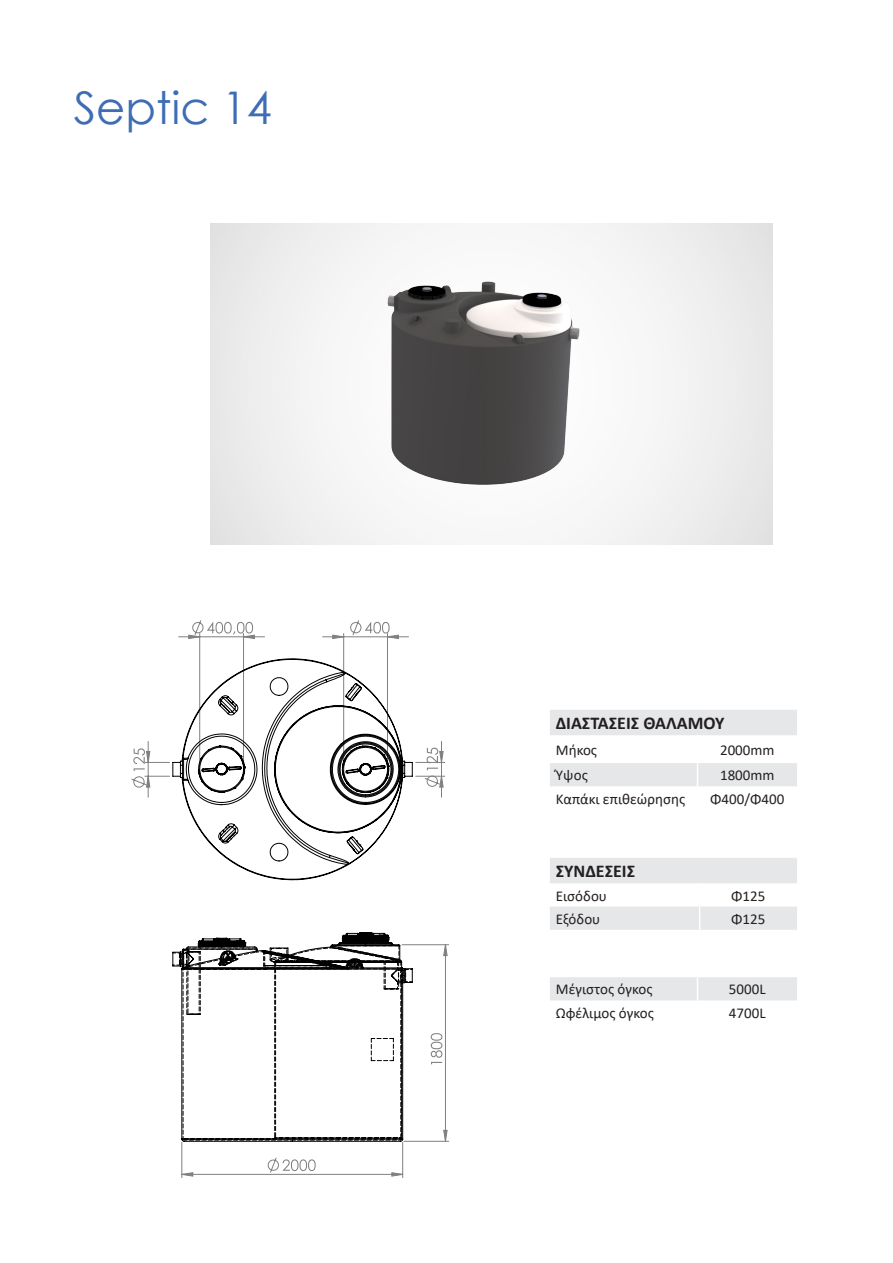
<style>
.page{position:relative;width:893px;height:1263px;background:#fff}
.page>*{position:absolute;margin:0;border:0;box-sizing:border-box;transform-origin:0 0}
.Title_20_pt{font:45px "Century Gothic";color:#3e6db5}
.t1{font:700 18px "Calibri";color:#231f20}
.t2{font:15px "Calibri";color:#231f20}
</style>
<div class="page">
<hr style="left:182px;top:1142px;width:1px;height:35px;background:#808080">
<hr style="left:402px;top:1142px;width:1px;height:35px;background:#808080">
<hr style="left:387px;top:633px;width:1px;height:133px;background:#808080">
<hr style="left:343px;top:633px;width:1px;height:133px;background:#808080">
<hr style="left:243px;top:633px;width:1px;height:133px;background:#808080">
<hr style="left:199px;top:633px;width:1px;height:133px;background:#808080">
<hr style="left:404px;top:1141px;width:45px;height:1px;background:#808080">
<hr style="left:402px;top:944px;width:47px;height:1px;background:#808080">
<svg style="left:182px;top:1157px;width:221px;height:19px"></svg>
<svg style="left:179px;top:620px;width:230px;height:18px"></svg>
<svg style="left:182px;top:658px;width:231px;height:484px"></svg>
<svg style="left:131px;top:741px;width:316px;height:400px"></svg>
<img style="left:260px;top:223px;width:440px;height:322px">
<svg style="left:550px;top:710px;width:247px;height:76px"></svg>
<svg style="left:550px;top:858px;width:247px;height:72px"></svg>
<div style="left:550px;top:977px;width:247px;height:24px;background:#e6e7e9"></div>
<p class="Title_20_pt" style="left:74px;top:77px;width:200px">Septic 14</p>
<p class="t1" style="left:556px;top:710px;width:170px">ΔΙΑΣΤΑΣΕΙΣ ΘΑΛΑΜΟΥ</p>
<p class="t2" style="left:556px;top:739px;width:43px">Μήκος</p>
<p class="t2" style="left:720px;top:739px;width:56px">2000mm</p>
<p class="t2" style="left:556px;top:765px;width:33px">Ύψος</p>
<p class="t2" style="left:720px;top:765px;width:56px">1800mm</p>
<p class="t2" style="left:556px;top:788px;width:131px">Καπάκι επιθεώρησης</p>
<p class="t2" style="left:710px;top:788px;width:76px">Φ400/Φ400</p>
<p class="t1" style="left:556px;top:858px;width:81px">ΣΥΝΔΕΣΕΙΣ</p>
<p class="t2" style="left:556px;top:885px;width:53px">Εισόδου</p>
<p class="t2" style="left:731px;top:885px;width:36px">Φ125</p>
<p class="t2" style="left:556px;top:908px;width:46px">Εξόδου</p>
<p class="t2" style="left:731px;top:908px;width:36px">Φ125</p>
<p class="t2" style="left:556px;top:979px;width:98px">Μέγιστος όγκος</p>
<p class="t2" style="left:729px;top:979px;width:38px">5000L</p>
<p class="t2" style="left:556px;top:1002px;width:100px">Ωφέλιμος όγκος</p>
<p class="t2" style="left:729px;top:1002px;width:38px">4700L</p>
</div>
